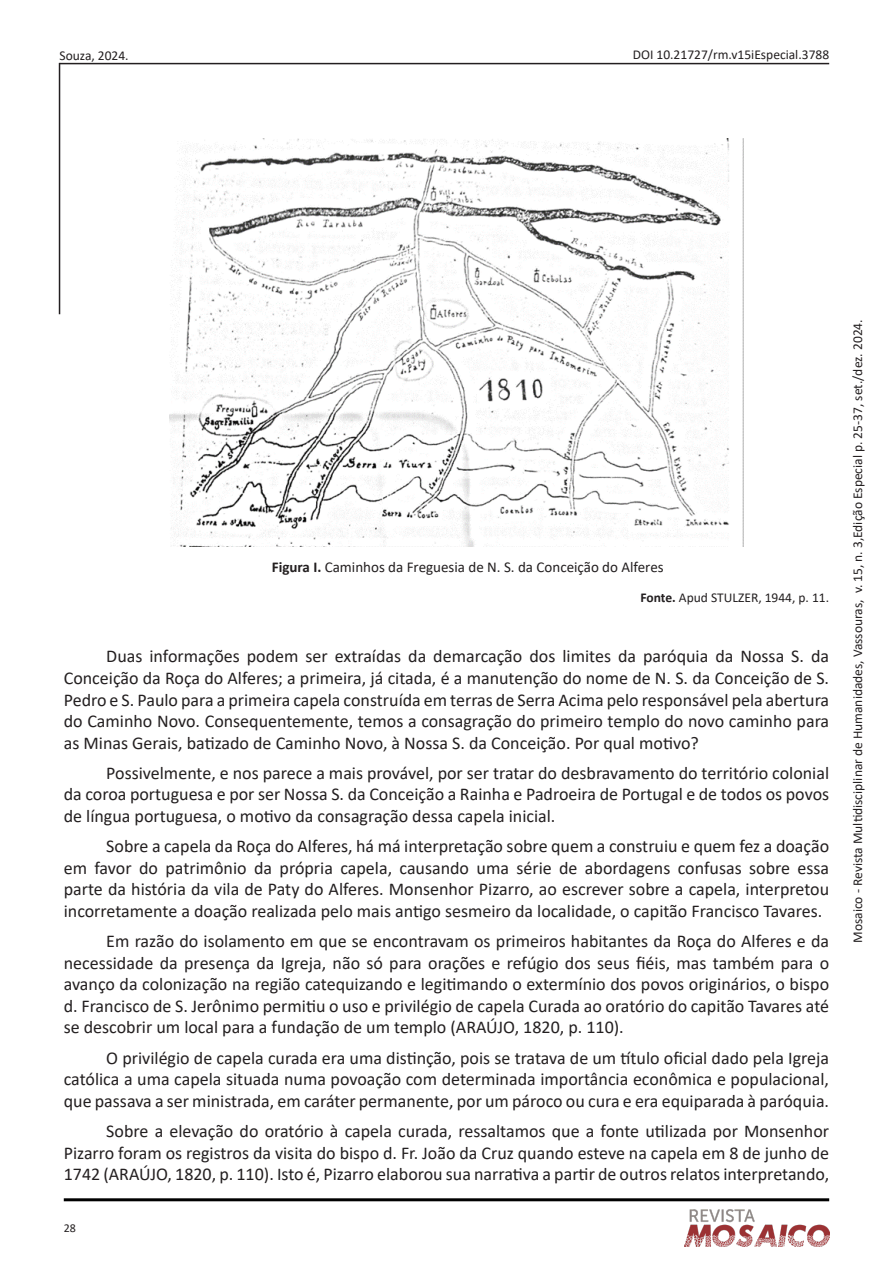
<style>
.page{position:relative;width:893px;height:1263px;background:#fff}
.page>*{position:absolute;margin:0;border:0;box-sizing:border-box;transform-origin:0 0}
.RM_corpo_de_texto{font:18px/21.6px "Calibri";color:#231f20;text-align:justify}
.RM_corpo_de_texto-2{font:15px "Calibri";color:#231f20}
.RM_corpo_de_texto-3{font:13.5px "Calibri";color:#231f20}
.t1{font:12px "Calibri";color:#231f20}
.s1{font-weight:700}
.s2{color:#fff}
</style>
<div class="page">
<hr style="left:59px;top:63px;width:770px;height:1px;background:#231f20">
<hr style="left:64px;top:1198px;width:765px;height:3px;background:#000">
<hr style="left:59px;top:63px;width:1px;height:251px;background:#231f20">
<img style="left:685px;top:1209px;width:144px;height:38px">
<img style="left:169px;top:138px;width:574px;height:409px">
<p class="RM_corpo_de_texto-3" style="left:60px;top:46px;width:71px">Souza, 2024.</p>
<p class="RM_corpo_de_texto-3" style="left:633px;top:45px;width:198px">DOI 10.21727/rm.v15iEspecial.3788</p>
<p class="RM_corpo_de_texto-2" style="left:272px;top:557px;width:393px"><span class="s1">Figura I.</span> Caminhos da Freguesia de N. S. da Conceição do Alferes</p>
<p class="RM_corpo_de_texto-3" style="left:640px;top:588px;width:190px"><span class="s1">Fonte.</span> Apud STULZER, 1944, p. 11.</p>
<p class="RM_corpo_de_texto" style="left:64px;top:645px;width:767px;text-indent:43px">Duas informações podem ser extraídas da demarcação dos limites da paróquia da Nossa S. da Conceição da Roça do Alferes; a primeira, já citada, é a manutenção do nome de N. S. da Conceição de S.<br>Pedro e S. Paulo para a primeira capela construída em terras de Serra Acima pelo responsável pela abertura do Caminho Novo. Consequentemente, temos a consagração do primeiro templo do novo caminho para as Minas Gerais, batizado de Caminho Novo, à Nossa S. da Conceição. Por qual motivo?</p>
<p class="RM_corpo_de_texto" style="left:64px;top:762px;width:767px;text-indent:43px">Possivelmente, e nos parece a mais provável, por ser tratar do desbravamento do território colonial da coroa portuguesa e por ser Nossa S. da Conceição a Rainha e Padroeira de Portugal e de todos os povos de língua portuguesa, o motivo da consagração dessa capela inicial.</p>
<p class="RM_corpo_de_texto" style="left:64px;top:835px;width:767px;text-indent:43px">Sobre a capela da Roça do Alferes, há má interpretação sobre quem a construiu e quem fez a doação em favor do patrimônio da própria capela, causando uma série de abordagens confusas sobre essa parte da história da vila de Paty do Alferes. Monsenhor Pizarro, ao escrever sobre a capela, interpretou incorretamente a doação realizada pelo mais antigo sesmeiro da localidade, o capitão Francisco Tavares.</p>
<p class="RM_corpo_de_texto" style="left:64px;top:930px;width:767px;text-indent:43px">Em razão do isolamento em que se encontravam os primeiros habitantes da Roça do Alferes e da necessidade da presença da Igreja, não só para orações e refúgio dos seus fiéis, mas também para o avanço da colonização na região catequizando e legitimando o extermínio dos povos originários, o bispo d. Francisco de S. Jerônimo permitiu o uso e privilégio de capela Curada ao oratório do capitão Tavares até se descobrir um local para a fundação de um templo (ARAÚJO, 1820, p. 110).</p>
<p class="RM_corpo_de_texto" style="left:64px;top:1046px;width:767px;text-indent:43px">O privilégio de capela curada era uma distinção, pois se tratava de um título oficial dado pela Igreja católica a uma capela situada numa povoação com determinada importância econômica e populacional, que passava a ser ministrada, em caráter permanente, por um pároco ou cura e era equiparada à paróquia.</p>
<p class="RM_corpo_de_texto" style="left:64px;top:1120px;width:767px;text-indent:43px">Sobre a elevação do oratório à capela curada, ressaltamos que a fonte utilizada por Monsenhor Pizarro foram os registros da visita do bispo d. Fr. João da Cruz quando esteve na capela em 8 de junho de 1742 (ARAÚJO, 1820, p. 110). Isto é, Pizarro elaborou sua narrativa a partir de outros relatos interpretando,</p>
<p class="t1" style="left:64px;top:1219px;width:14px">28</p>
<p class="RM_corpo_de_texto-3" style="left:848px;top:943px;width:625px;rotate:-90deg">Mosaico - Revista Multidisciplinar de Humanidades, Vassouras, v. 15, n. 3,Edição Especial p. 25-37, set./dez. <span class="s2">2024.</span></p>
</div>
